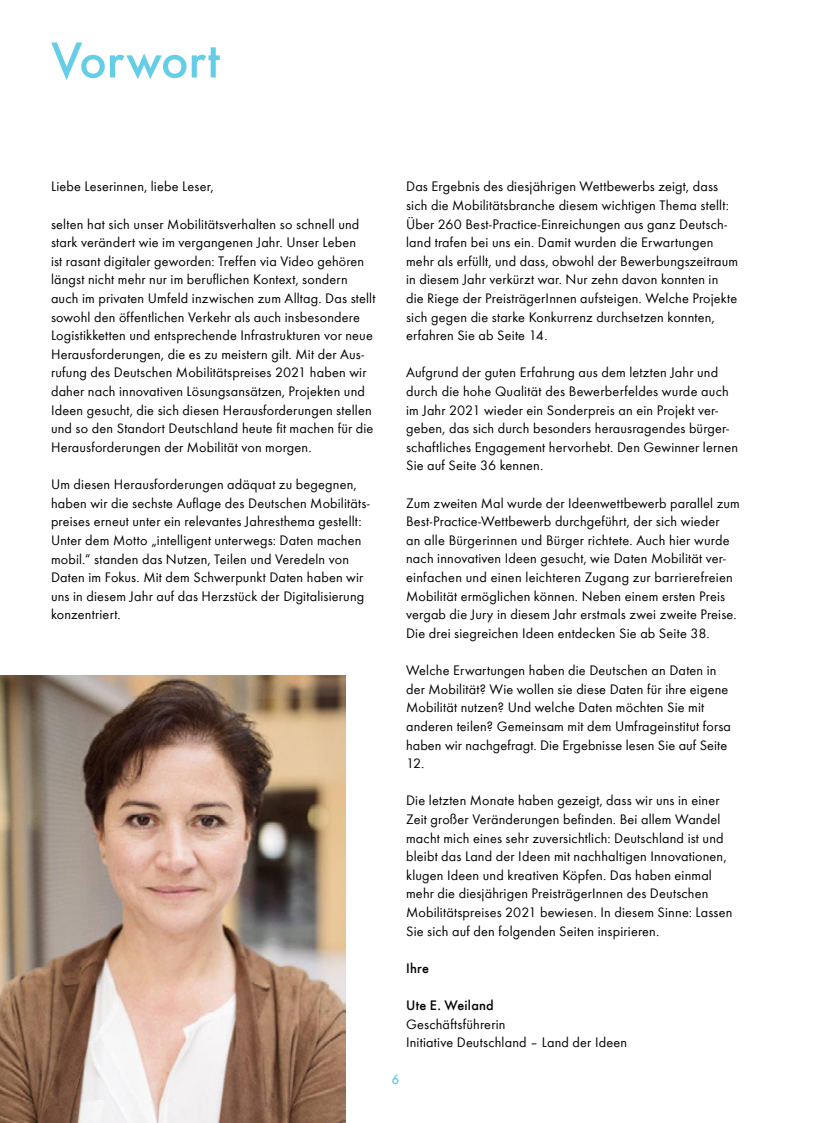
<style>
.page{position:relative;width:825px;height:1123px;background:#fff}
.page>*{position:absolute;margin:0;border:0;box-sizing:border-box;transform-origin:0 0}
.t1{font:500 52.5px "Futura T";letter-spacing:-.005em;color:#64cee7}
._9_5_book_schwarz{font:14.25px/18.6px "Futura T";letter-spacing:.01em;color:#000}
._9_5_book_schwarz-2{font:500 14.25px "Futura T";color:#000}
.t2{font:500 14.25px "Futura T";color:#64cee7}
.s1{font-weight:500}
</style>
<div class="page">
<img style="left:0;top:675px;width:345px;height:448px">
<h1 class="t1" style="left:51px;top:29px;width:170px">Vorwort</h1>
<p class="_9_5_book_schwarz" style="left:51px;top:177px;width:164px">Liebe Leserinnen, liebe Leser,</p>
<p class="_9_5_book_schwarz" style="left:51px;top:215px;width:326px">selten hat sich unser Mobilitätsverhalten so schnell und stark verändert wie im vergangenen Jahr. Unser Leben<br>ist rasant digitaler geworden: Treffen via Video gehören längst nicht mehr nur im beruflichen Kontext, sondern auch im privaten Umfeld inzwischen zum Alltag. Das stellt sowohl den öffentlichen Verkehr als auch insbesondere Logistikketten und entsprechende Infrastrukturen vor neue Herausforderungen, die es zu meistern gilt. Mit der Aus&shy;rufung des Deutschen Mobilitätspreises 2021 haben wir daher nach innovativen Lösungsansätzen, Projekten und Ideen gesucht, die sich diesen Herausforderungen stellen und so den Standort Deutschland heute fit machen für die Herausforderungen der Mobilität von morgen.</p>
<p class="_9_5_book_schwarz" style="left:51px;top:475px;width:320px">Um diesen Herausforderungen adäquat zu begegnen, haben wir die sechste Auflage des Deutschen Mobilitäts&shy;preises erneut unter ein relevantes Jahresthema gestellt:<br>Unter dem Motto „intelligent unterwegs: Daten machen mobil.“ standen das Nutzen, Teilen und Veredeln von Daten im Fokus. Mit dem Schwerpunkt Daten haben wir uns in diesem Jahr auf das Herzstück der Digitalisierung konzentriert.</p>
<p class="_9_5_book_schwarz" style="left:406px;top:177px;width:334px">Das Ergebnis des diesjährigen Wettbewerbs zeigt, dass sich die Mobilitätsbranche diesem wichtigen Thema stellt:<br>Über 260 Best-Practice-Einreichungen aus ganz Deutsch&shy;land trafen bei uns ein. Damit wurden die Erwartungen mehr als erfüllt, und dass, obwohl der Bewerbungszeitraum in diesem Jahr verkürzt war. Nur zehn davon konnten in die Riege der PreisträgerInnen aufsteigen. Welche Projekte sich gegen die starke Konkurrenz durchsetzen konnten, erfahren Sie ab Seite 14.</p>
<p class="_9_5_book_schwarz" style="left:406px;top:363px;width:333px">Aufgrund der guten Erfahrung aus dem letzten Jahr und durch die hohe Qualität des Bewerberfeldes wurde auch im Jahr 2021 wieder ein Sonderpreis an ein Projekt ver&shy;geben, das sich durch besonders herausragendes bürger&shy;schaftliches Engagement hervorhebt. Den Gewinner lernen Sie auf Seite 36 kennen.</p>
<p class="_9_5_book_schwarz" style="left:406px;top:493px;width:335px">Zum zweiten Mal wurde der Ideenwettbewerb parallel zum Best-Practice-Wettbewerb durchgeführt, der sich wieder<br>an alle Bürgerinnen und Bürger richtete. Auch hier wurde nach innovativen Ideen gesucht, wie Daten Mobilität ver&shy;einfachen und einen leichteren Zugang zur barrierefreien Mobilität ermöglichen können. Neben einem ersten Preis vergab die Jury in diesem Jahr erstmals zwei zweite Preise.<br>Die drei siegreichen Ideen entdecken Sie ab Seite 38.</p>
<p class="_9_5_book_schwarz" style="left:406px;top:661px;width:326px">Welche Erwartungen haben die Deutschen an Daten in der Mobilität? Wie wollen sie diese Daten für ihre eigene Mobilität nutzen? Und welche Daten möchten Sie mit anderen teilen? Gemeinsam mit dem Umfrageinstitut forsa haben wir nachgefragt. Die Ergebnisse lesen Sie auf Seite 12.</p>
<p class="_9_5_book_schwarz" style="left:406px;top:791px;width:328px">Die letzten Monate haben gezeigt, dass wir uns in einer Zeit großer Veränderungen befinden. Bei allem Wandel macht mich eines sehr zuversichtlich: Deutschland ist und bleibt das Land der Ideen mit nachhaltigen Innovationen, klugen Ideen und kreativen Köpfen. Das haben einmal mehr die diesjährigen PreisträgerInnen des Deutschen Mobilitätspreises 2021 bewiesen. In diesem Sinne: Lassen Sie sich auf den folgenden Seiten inspirieren.</p>
<p class="_9_5_book_schwarz-2" style="left:406px;top:959px;width:24px">Ihre</p>
<p class="_9_5_book_schwarz" style="left:406px;top:996px;width:223px"><span class="s1">Ute E. Weiland<br></span>Geschäftsführerin<br>Initiative Deutschland – Land der Ideen</p>
<p class="t2" style="left:391px;top:1071px;width:10px">6</p>
</div>
